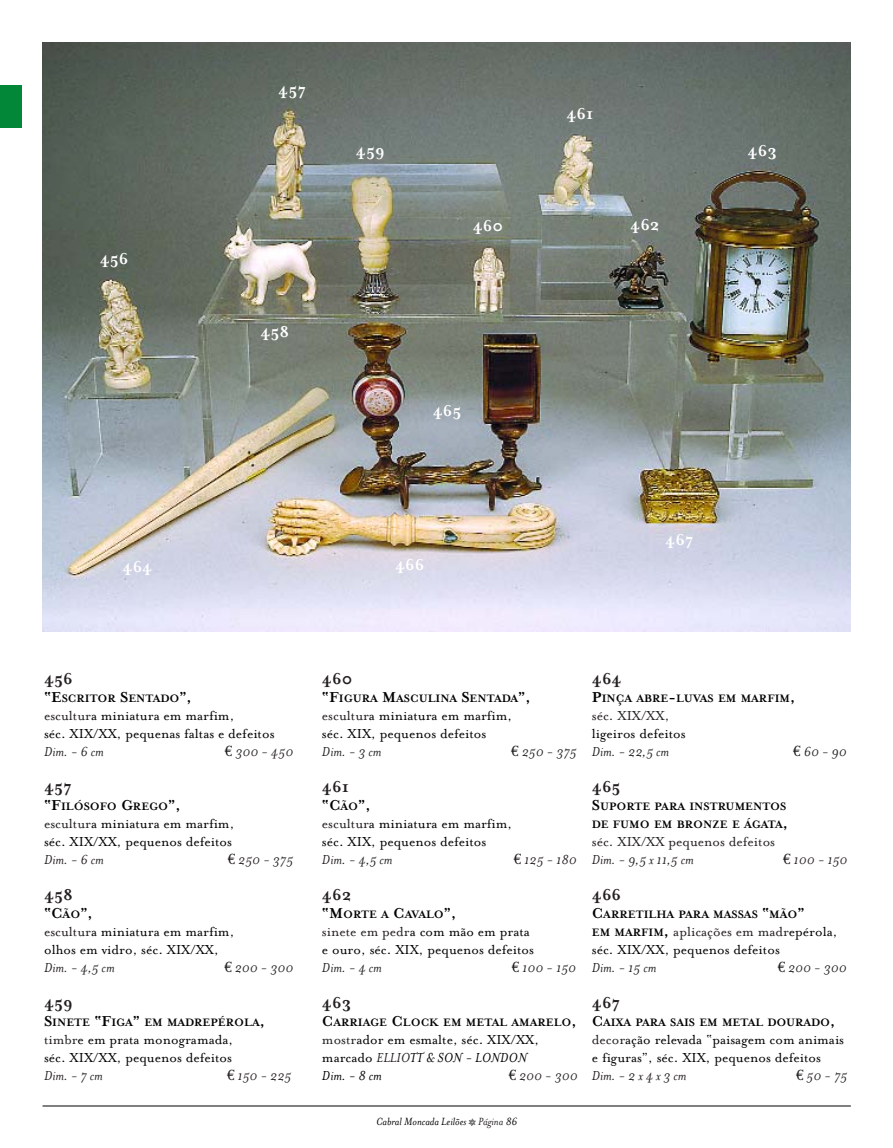
<style>
.page{position:relative;width:893px;height:1148px;background:#fff}
.page>*{position:absolute;margin:0;border:0;box-sizing:border-box;transform-origin:0 0}
.t1{font:700 18px "Mrs Eaves";color:#231f20}
.t2{font:700 18px "Mrs Eaves";color:#fff}
.t3{font:700 16.5px "Mrs Eaves";color:#000}
.t4{font:15px/18px "Mrs Eaves Roman";color:#000}
.t5{font:italic 15px "Mrs Eaves";color:#231f20}
.t6{font:15px "Mrs Eaves Roman";color:#231f20}
.t7{font:italic 15px/18px "Mrs Eaves";color:#000}
.t8{font:700 12.3px/18px "Mrs Eaves";color:#000}
.t9{font:italic 12px "Mrs Eaves";color:#000}
.s1{font-size:16.5px}
.s2{color:#231f20}
.s3{font-family:"Euro Serif";font-style:normal}
.s4{font-size:12.3px}
.s5{font-family:"Mrs Eaves Roman";font-style:normal}
.s6{font-family:"Mrs Eaves Fractions";font-style:normal;color:#231f20}
.s7{font-family:"Mrs Eaves";font-weight:700;font-size:12.3px}
.s8{font-family:"Mrs Eaves";font-weight:700;font-size:16.5px}
</style>
<div class="page">
<img style="left:43px;top:43px;width:807px;height:588px">
<hr style="left:43px;top:1105px;width:807px;height:1px;background:#000">
<div style="left:0;top:85px;width:21px;height:43px;background:#018737"></div>
<p class="t2" style="left:100px;top:247px;width:30px">456</p>
<p class="t2" style="left:278px;top:78px;width:29px">457</p>
<p class="t2" style="left:260px;top:320px;width:30px">458</p>
<p class="t2" style="left:356px;top:139px;width:30px">459</p>
<p class="t2" style="left:472px;top:214px;width:32px">460</p>
<p class="t2" style="left:433px;top:399px;width:30px">465</p>
<p class="t2" style="left:122px;top:555px;width:31px">464</p>
<p class="t2" style="left:395px;top:553px;width:31px">466</p>
<p class="t2" style="left:566px;top:102px;width:29px">461</p>
<p class="t2" style="left:630px;top:213px;width:31px">462</p>
<p class="t2" style="left:747px;top:139px;width:31px">463</p>
<p class="t2" style="left:665px;top:528px;width:30px">467</p>
<p class="t1" style="left:44px;top:667px;width:30px">456</p>
<p class="t8" style="left:44px;top:689px;width:149px"><span class="s1">“E</span>SCRITOR <span class="s1">S</span>ENTADO<span class="s1">”,</span></p>
<p class="t4" style="left:44px;top:706px;width:232px"><span class="s2">escultur</span>a miniatura em marfim,<br>séc. XIX/XX, pequenas faltas e defeitos</p>
<p class="t5" style="left:44px;top:742px;width:61px">Dim. - 6 cm</p>
<p class="t5" style="left:225px;top:742px;width:70px"><span class="s3">€</span> 300 - 450</p>
<p class="t1" style="left:44px;top:775px;width:29px">457</p>
<p class="t8" style="left:44px;top:797px;width:138px"><span class="s1">“F</span>ILÓSOFO <span class="s1">G</span>REGO<span class="s1">”,</span></p>
<p class="t4" style="left:44px;top:814px;width:192px"><span class="s2">escultur</span>a miniatura em marfim, séc. XIX/XX, pequenos defeitos</p>
<p class="t5" style="left:44px;top:850px;width:61px">Dim. - 6 cm</p>
<p class="t5" style="left:228px;top:850px;width:67px"><span class="s3">€</span> 250 - 375</p>
<p class="t1" style="left:44px;top:883px;width:30px">458</p>
<p class="t3" style="left:44px;top:903px;width:50px">“C<span class="s4">ÃO</span>”,</p>
<p class="t4" style="left:44px;top:922px;width:192px"><span class="s2">escultur</span>a miniatura em marfim, olhos em vidro, séc. XIX/XX,</p>
<p class="t5" style="left:44px;top:958px;width:72px">Dim. - 4,5 cm</p>
<p class="t5" style="left:224px;top:958px;width:70px"><span class="s3">€</span> 200 - 300</p>
<p class="t1" style="left:44px;top:991px;width:30px">459</p>
<p class="t8" style="left:44px;top:1013px;width:222px"><span class="s1">S</span>INETE <span class="s1">“F</span>IGA<span class="s1">”</span> EM MADREPÉROLA<span class="s1">,</span></p>
<p class="t4" style="left:44px;top:1030px;width:191px"><span class="s2">timbr</span>e em prata monogramada, séc. XIX/XX, pequenos defeitos</p>
<p class="t5" style="left:44px;top:1066px;width:60px">Dim. - 7 cm</p>
<p class="t5" style="left:227px;top:1066px;width:66px"><span class="s3">€</span> 150 - 225</p>
<p class="t1" style="left:322px;top:667px;width:32px">460</p>
<p class="t8" style="left:322px;top:689px;width:210px"><span class="s1">“F</span>IGURA <span class="s1">M</span>ASCULINA <span class="s1">S</span>ENTADA<span class="s1">”,</span></p>
<p class="t4" style="left:322px;top:706px;width:192px"><span class="s2">escultur</span>a miniatura em marfim, séc. XIX, pequenos defeitos</p>
<p class="t5" style="left:322px;top:742px;width:61px">Dim. - 3 cm</p>
<p class="t5" style="left:511px;top:742px;width:67px"><span class="s3">€</span> 250 - 375</p>
<p class="t1" style="left:322px;top:775px;width:29px">461</p>
<p class="t3" style="left:322px;top:795px;width:50px">“C<span class="s4">ÃO</span>”,</p>
<p class="t4" style="left:322px;top:814px;width:192px"><span class="s2">escultur</span>a miniatura em marfim, séc. XIX, pequenos defeitos</p>
<p class="t5" style="left:322px;top:850px;width:72px">Dim. - 4,5 cm</p>
<p class="t5" style="left:514px;top:850px;width:64px"><span class="s3">€</span> 125 - 180</p>
<p class="t1" style="left:322px;top:883px;width:31px">462</p>
<p class="t8" style="left:322px;top:905px;width:136px"><span class="s1">“M</span>ORTE A <span class="s1">C</span>AVALO<span class="s1">”,</span></p>
<p class="t4" style="left:322px;top:922px;width:214px"><span class="s2">sinete em pedr</span>a com mão em prata e ouro, séc. XIX, pequenos defeitos</p>
<p class="t5" style="left:322px;top:958px;width:61px">Dim. - 4 cm</p>
<p class="t5" style="left:512px;top:958px;width:66px"><span class="s3">€</span> 100 - 150</p>
<p class="t1" style="left:322px;top:991px;width:31px">463</p>
<p class="t8" style="left:322px;top:1013px;width:256px"><span class="s1">C</span>ARRIAGE <span class="s1">C</span>LOCK EM METAL AMARELO<span class="s1">,</span></p>
<p class="t4" style="left:322px;top:1030px;width:219px"><span class="s2">mostr</span>ador em esmalte, séc. XIX/XX,</p>
<p class="t7" style="left:322px;top:1048px;width:207px"><span class="s5">marcado</span> <span class="s2">ELLIO</span>TT &amp; SON - LONDON<br>Dim. - 8 cm</p>
<p class="t5" style="left:508px;top:1066px;width:70px"><span class="s3">€</span> 200 - 300</p>
<p class="t9" style="left:376px;top:1113px;width:143px">Cabral Moncada Leilões <span class="s6">Q</span> <span class="s2">Página</span> 86</p>
<p class="t1" style="left:592px;top:667px;width:31px">464</p>
<p class="t8" style="left:592px;top:689px;width:205px"><span class="s1">P</span>INÇA ABRE<span class="s1">-</span>LUVAS EM MARFIM<span class="s1">,</span></p>
<p class="t6" style="left:592px;top:706px;width:79px">séc. XIX/XX,</p>
<p class="t4" style="left:592px;top:724px;width:95px">ligeiros defeitos</p>
<p class="t5" style="left:592px;top:742px;width:79px">Dim. - 22,5 cm</p>
<p class="t5" style="left:793px;top:742px;width:55px"><span class="s3">€</span> 60 - 90</p>
<p class="t1" style="left:592px;top:775px;width:30px">465</p>
<p class="t8" style="left:592px;top:797px;width:198px"><span class="s1">S</span>UPORTE PARA INSTRUMENTOS<br>DE FUMO EM BRONZE E ÁGATA<span class="s1">,</span></p>
<p class="t6" style="left:592px;top:832px;width:185px">séc. XIX/XX pequenos defeitos</p>
<p class="t5" style="left:592px;top:850px;width:103px">Dim. - 9,5 x 11,5 cm</p>
<p class="t5" style="left:783px;top:850px;width:66px"><span class="s3">€</span> 100 - 150</p>
<p class="t1" style="left:592px;top:883px;width:31px">466</p>
<p class="t8" style="left:592px;top:905px;width:214px"><span class="s1">C</span>ARRETILHA PARA MASSAS <span class="s1">“</span>MÃO<span class="s1">”</span></p>
<p class="t4" style="left:592px;top:922px;width:247px"><span class="s7">EM MARFIM</span><span class="s8">,</span> <span class="s2">aplicações em madr</span>epérola, séc. XIX/XX, pequenos defeitos</p>
<p class="t5" style="left:592px;top:958px;width:66px">Dim. - 15 cm</p>
<p class="t5" style="left:777px;top:958px;width:70px"><span class="s3">€</span> 200 - 300</p>
<p class="t1" style="left:592px;top:991px;width:30px">467</p>
<p class="t8" style="left:592px;top:1013px;width:245px"><span class="s1">C</span>AIXA PARA SAIS EM METAL DOURADO<span class="s1">,</span></p>
<p class="t4" style="left:592px;top:1030px;width:254px"><span class="s2">decor</span>ação relevada “paisagem com animais e figuras”, séc. XIX, pequenos defeitos</p>
<p class="t5" style="left:592px;top:1066px;width:96px">Dim. - 2 x 4 x 3 cm</p>
<p class="t5" style="left:796px;top:1066px;width:53px"><span class="s3">€</span> 50 - 75</p>
</div>
